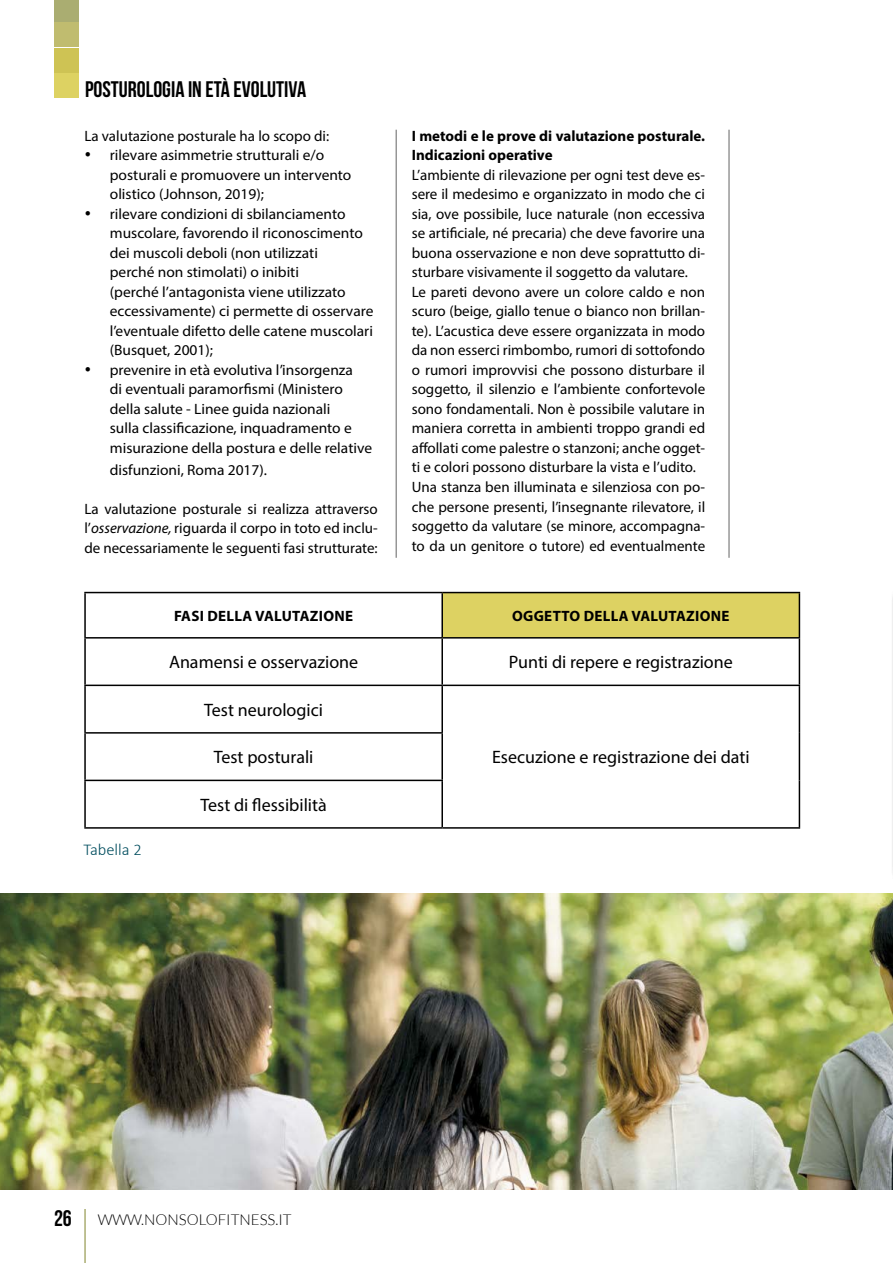
<style>
.page{position:relative;width:893px;height:1263px;background:#fff}
.page>*{position:absolute;margin:0;border:0;box-sizing:border-box;transform-origin:0 0}
.t1{font:22.5px "Bebas Neue";color:#000}
.t2{font:18px "Myriad Pro";color:#000}
.t3{font:300 16.5px "Calibri";color:#004d5e}
.t4{font:15px/19.5px "Myriad Pro";color:#000}
.t5{font:700 15px/19.5px "Myriad Pro";color:#000}
.t6{font:700 15px "Myriad Pro";letter-spacing:.02em;color:#000}
.t7{font:300 15px "Lato";color:#000}
.s1{font-style:italic}
.s2{font-family:"Bebas Neue";font-weight:400;font-size:22.5px}
</style>
<div class="page">
<div style="left:54px;top:0;width:25px;height:22px;background:#aaad71"></div>
<div style="left:54px;top:48px;width:25px;height:25px;background:#cec354"></div>
<div style="left:54px;top:22px;width:25px;height:25px;background:#c0bc6f"></div>
<div style="left:54px;top:73px;width:25px;height:25px;background:#ddd262"></div>
<hr style="left:84px;top:1209px;width:2px;height:54px;background:#aaad72">
<hr style="left:729px;top:130px;width:1px;height:428px;background:#636363">
<hr style="left:396px;top:130px;width:1px;height:428px;background:#636363">
<img style="left:0;top:893px;width:893px;height:296px">
<div style="left:442px;top:592px;width:357px;height:46px;background:#ddd262"></div>
<svg style="left:86px;top:638px;width:713px;height:47px"></svg>
<hr style="left:84px;top:592px;width:358px;height:1px;background:#000">
<hr style="left:84px;top:593px;width:2px;height:44px;background:#000">
<hr style="left:442px;top:592px;width:358px;height:1px;background:#000">
<hr style="left:441px;top:593px;width:2px;height:44px;background:#000">
<hr style="left:799px;top:593px;width:1px;height:44px;background:#000">
<hr style="left:84px;top:637px;width:358px;height:1px;background:#000">
<hr style="left:84px;top:638px;width:2px;height:47px;background:#000">
<hr style="left:442px;top:637px;width:358px;height:1px;background:#000">
<hr style="left:441px;top:638px;width:2px;height:47px;background:#000">
<hr style="left:799px;top:638px;width:1px;height:47px;background:#000">
<hr style="left:84px;top:685px;width:358px;height:1px;background:#000">
<hr style="left:84px;top:686px;width:2px;height:46px;background:#000">
<hr style="left:442px;top:685px;width:358px;height:1px;background:#000">
<hr style="left:441px;top:686px;width:2px;height:46px;background:#000">
<hr style="left:799px;top:686px;width:1px;height:47px;background:#000">
<hr style="left:84px;top:732px;width:359px;height:2px;background:#000">
<hr style="left:84px;top:734px;width:2px;height:46px;background:#000">
<hr style="left:441px;top:734px;width:2px;height:46px;background:#000">
<hr style="left:799px;top:733px;width:1px;height:47px;background:#000">
<hr style="left:84px;top:780px;width:359px;height:1px;background:#000">
<hr style="left:84px;top:781px;width:2px;height:46px;background:#000">
<hr style="left:441px;top:781px;width:2px;height:46px;background:#000">
<hr style="left:799px;top:780px;width:1px;height:47px;background:#000">
<hr style="left:84px;top:827px;width:358px;height:2px;background:#000">
<hr style="left:442px;top:827px;width:358px;height:2px;background:#000">
<hr style="left:891px;top:590px;width:2px;height:289px;background:#fbfbfb">
<svg style="left:892px;top:599px;width:1px;height:268px"></svg>
<h1 class="t1" style="left:85px;top:77px;width:223px">POSTUROLOGIA IN ETà EVOLUTIVA</h1>
<p class="t4" style="left:84px;top:126px;width:246px">La valutazione posturale ha lo scopo di:</p>
<p class="t4" style="left:110px;top:145px;width:243px;text-indent:-26px">• rilevare asimmetrie strutturali e/o posturali e promuovere un intervento olistico (Johnson, 2019);</p>
<p class="t4" style="left:110px;top:204px;width:265px;text-indent:-26px">• rilevare condizioni di sbilanciamento muscolare, favorendo il riconoscimento dei muscoli deboli (non utilizzati<br>perché non stimolati) o inibiti<br>(perché l’antagonista viene utilizzato eccessivamente) ci permette di osservare l’eventuale difetto delle catene muscolari (Busquet, 2001);</p>
<p class="t4" style="left:110px;top:360px;width:264px;text-indent:-26px">• prevenire in età evolutiva l’insorgenza<br>di eventuali paramorfismi (Ministero della salute - Linee guida nazionali<br>sulla classificazione, inquadramento e misurazione della postura e delle relative</p>
<p class="t4" style="left:110px;top:460px;width:159px">disfunzioni, Roma 2017).</p>
<p class="t4" style="left:84px;top:499px;width:295px;text-align:justify">La valutazione posturale si realizza attraverso l’<span class="s1">osservazione,</span> riguarda il corpo in toto ed inclu&shy;de necessariamente le seguenti fasi strutturate:</p>
<p class="t5" style="left:412px;top:126px;width:295px">I metodi e le prove di valutazione posturale.<br>Indicazioni operative</p>
<p class="t4" style="left:412px;top:165px;width:295px">L’ambiente di rilevazione per ogni test deve es&shy;sere il medesimo e organizzato in modo che ci sia, ove possibile, luce naturale (non eccessiva se artificiale, né precaria) che deve favorire una buona osservazione e non deve soprattutto di&shy;sturbare visivamente il soggetto da valutare.<br>Le pareti devono avere un colore caldo e non scuro (beige, giallo tenue o bianco non brillan&shy;te). L’acustica deve essere organizzata in modo da non esserci rimbombo, rumori di sottofondo o rumori improvvisi che possono disturbare il soggetto, il silenzio e l’ambiente confortevole sono fondamentali. Non è possibile valutare in maniera corretta in ambienti troppo grandi ed affollati come palestre o stanzoni; anche ogget&shy;ti e colori possono disturbare la vista e l’udito.<br>Una stanza ben illuminata e silenziosa con po&shy;che persone presenti, l’insegnante rilevatore, il soggetto da valutare (se minore, accompagna&shy;to da un genitore o tutore) ed eventualmente</p>
<p class="t3" style="left:83px;top:840px;width:60px">Tabella 2</p>
<p class="t6" style="left:174px;top:606px;width:181px">FASI DELLA VALUTAZIONE</p>
<p class="t6" style="left:512px;top:606px;width:219px">OGGETTO DELLA VALUTAZIONE</p>
<p class="t2" style="left:169px;top:651px;width:191px">Anamensi e osservazione</p>
<p class="t2" style="left:509px;top:651px;width:225px">Punti di repere e registrazione</p>
<p class="t2" style="left:204px;top:699px;width:120px">Test neurologici</p>
<p class="t2" style="left:214px;top:746px;width:101px">Test posturali</p>
<p class="t2" style="left:492px;top:746px;width:259px">Esecuzione e registrazione dei dati</p>
<p class="t2" style="left:201px;top:794px;width:128px">Test di flessibilità</p>
<p class="t7" style="left:54px;top:1212px;width:239px"><span class="s2">26</span> WWW.NONSOLOFITNESS.IT</p>
</div>
